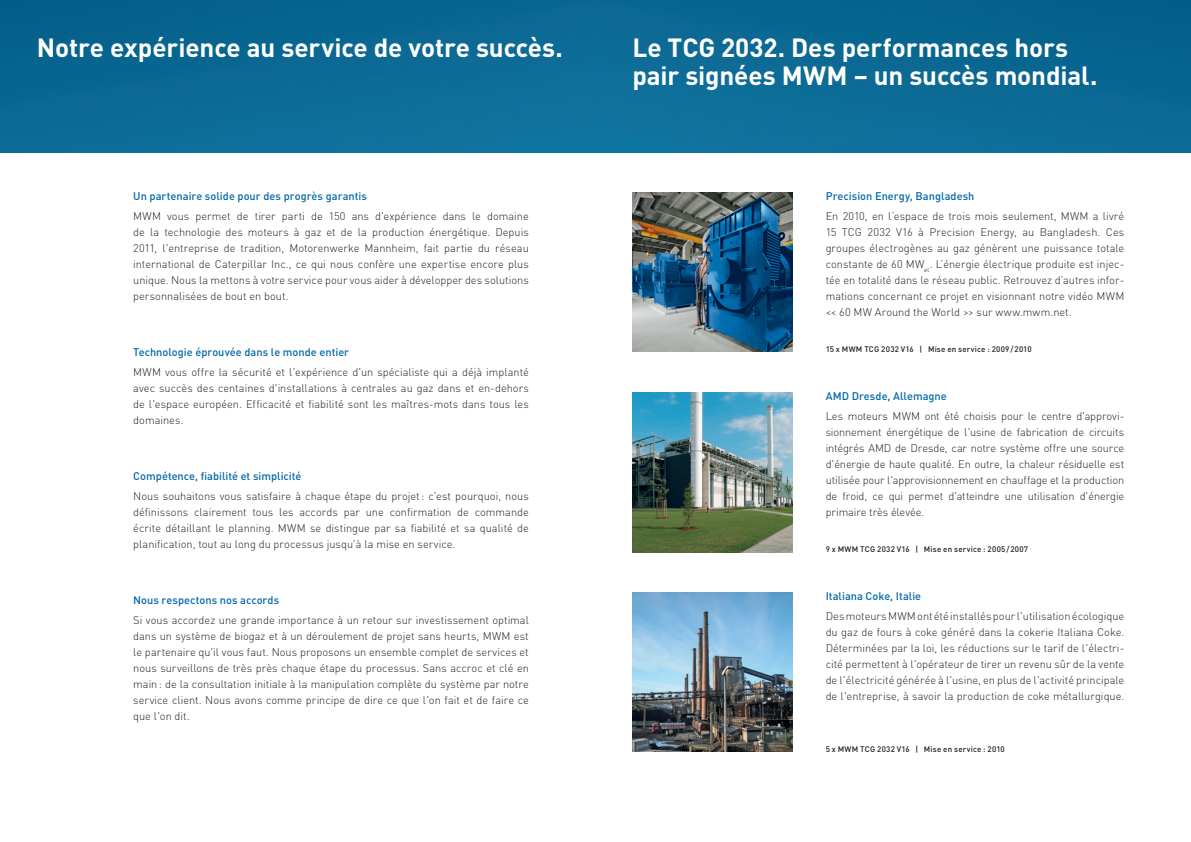
<style>
.page{position:relative;width:1191px;height:842px;background:#fff}
.page>*{position:absolute;margin:0;border:0;box-sizing:border-box;transform-origin:0 0}
.t1{font:700 26px/28px "DIN Pro";letter-spacing:-.005em;color:#fff}
.t2{font:300 11px/16px "DIN Pro";color:#231f20;text-align:justify}
.t3{font:500 11px "DIN Pro";color:#0068a9}
.t4{font:500 8px "DIN Pro";letter-spacing:.025em;color:#231f20}
</style>
<div class="page">
<img style="left:0;top:0;width:1191px;height:152px">
<img style="left:632px;top:192px;width:160px;height:160px">
<img style="left:632px;top:392px;width:160px;height:160px">
<img style="left:632px;top:592px;width:160px;height:160px">
<h1 class="t1" style="left:37px;top:32px;width:527px">Notre expérience au service de votre succès.</h1>
<h1 class="t1" style="left:632px;top:32px;width:466px">Le TCG 2032. Des performances hors pair signées MWM – un succès mondial.</h1>
<p class="t3" style="left:133px;top:189px;width:235px">Un partenaire solide pour des progrès garantis</p>
<p class="t2" style="left:133px;top:208px;width:397px">MWM vous permet de tirer parti de 150 ans d'expérience dans le domaine de la technologie des moteurs à gaz et de la production énergétique. Depuis 2011, l'entreprise de tradition, Motorenwerke Mannheim, fait partie du réseau international de Caterpillar Inc., ce qui nous confère une expertise encore plus unique. Nous la mettons à votre service pour vous aider à développer des solutions personnalisées de bout en bout.</p>
<p class="t3" style="left:133px;top:345px;width:217px">Technologie éprouvée dans le monde entier</p>
<p class="t2" style="left:133px;top:364px;width:397px">MWM vous offre la sécurité et l'expérience d'un spécialiste qui a déjà implanté avec succès des centaines d'installations à centrales au gaz dans et en-dehors de l'espace européen. Efficacité et fiabilité sont les maîtres-mots dans tous les domaines.</p>
<p class="t3" style="left:133px;top:469px;width:170px">Compétence, fiabilité et simplicité</p>
<p class="t2" style="left:133px;top:488px;width:397px">Nous souhaitons vous satisfaire à chaque étape du projet: c'est pourquoi, nous définissons clairement tous les accords par une confirmation de commande écrite détaillant le planning. MWM se distingue par sa fiabilité et sa qualité de planification, tout au long du processus jusqu'à la mise en service.</p>
<p class="t3" style="left:133px;top:593px;width:147px">Nous respectons nos accords</p>
<p class="t2" style="left:133px;top:612px;width:397px">Si vous accordez une grande importance à un retour sur investissement optimal dans un système de biogaz et à un déroulement de projet sans heurts, MWM est le partenaire qu'il vous faut. Nous proposons un ensemble complet de services et nous surveillons de très près chaque étape du processus. Sans accroc et clé en main: de la consultation initiale à la manipulation complète du système par notre service client. Nous avons comme principe de dire ce que l'on fait et de faire ce que l'on dit.</p>
<p class="t3" style="left:825px;top:189px;width:150px">Precision Energy, Bangladesh</p>
<p class="t2" style="left:825px;top:208px;width:300px">En 2010, en l’espace de trois mois seulement, MWM a livré 15 TCG 2032 V16 à Precision Energy, au Bangladesh. Ces groupes électrogènes au gaz génèrent une puissance totale constante de 60 MW<sub>el</sub>. L’énergie électrique produite est injec&shy;tée en totalité dans le réseau public. Retrouvez d’autres infor&shy;mations concernant ce projet en visionnant notre vidéo MWM &lt;&lt; 60 MW Around the World &gt;&gt; sur www.mwm.net.</p>
<p class="t4" style="left:825px;top:344px;width:207px">15 x MWM TCG 2032 V16 | Mise en service : 2009/2010</p>
<p class="t3" style="left:825px;top:389px;width:123px">AMD Dresde, Allemagne</p>
<p class="t2" style="left:825px;top:408px;width:300px">Les moteurs MWM ont été choisis pour le centre d'approvi&shy;sionnement énergétique de l'usine de fabrication de circuits intégrés AMD de Dresde, car notre système offre une source d'énergie de haute qualité. En outre, la chaleur résiduelle est utilisée pour l'approvisionnement en chauffage et la production de froid, ce qui permet d'atteindre une utilisation d'énergie primaire très élevée.</p>
<p class="t4" style="left:825px;top:544px;width:204px">9 x MWM TCG 2032 V16 | Mise en service : 2005/2007</p>
<p class="t3" style="left:825px;top:589px;width:97px">Italiana Coke, Italie</p>
<p class="t2" style="left:825px;top:608px;width:300px">Des moteurs MWM ont été installés pour l'utilisation écologique du gaz de fours à coke généré dans la cokerie Italiana Coke.<br>Déterminées par la loi, les réductions sur le tarif de l'électri&shy;cité permettent à l'opérateur de tirer un revenu sûr de la vente de l'électricité générée à l'usine, en plus de l'activité principale de l'entreprise, à savoir la production de coke métallurgique.</p>
<p class="t4" style="left:825px;top:744px;width:181px">5 x MWM TCG 2032 V16 | Mise en service : 2010</p>
</div>
